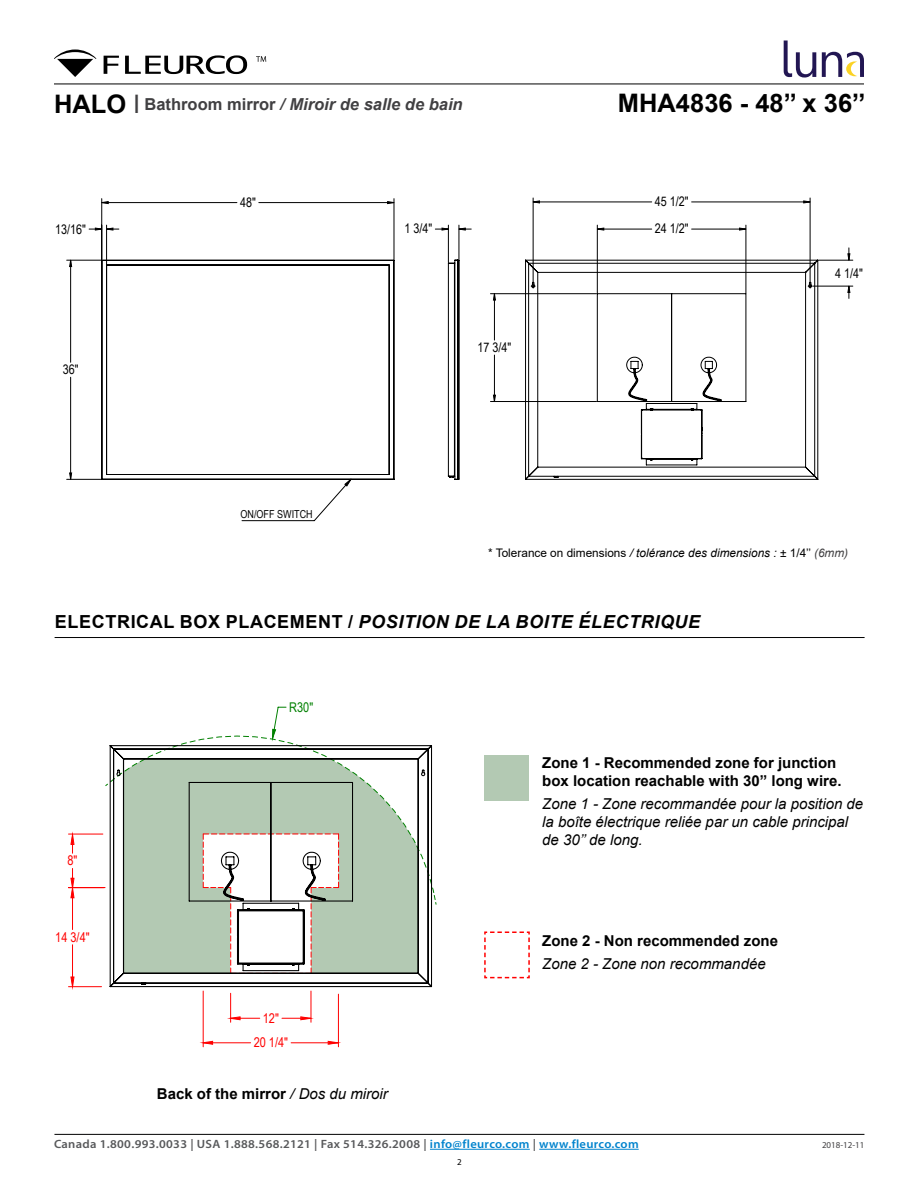
<style>
.page{position:relative;width:918px;height:1188px;background:#fff}
.page>*{position:absolute;margin:0;border:0;box-sizing:border-box;transform-origin:0 0}
.t1{font:700 25.5px "Arial";color:#000}
.t2{font:italic 700 18px "Arial";letter-spacing:.035em;color:#000}
.t3{font:italic 700 16.5px "Arial";color:#414042}
.t4{font:700 15px/18px "Arial";color:#000}
.t5{font:italic 15px/18px "Arial";color:#000}
.t6{font:13.35px "Arial Narrow";color:#f00}
.t7{font:13.35px "Arial Narrow";color:#008000}
.t8{font:13.2px "Arial Narrow";color:#000}
.t9{font:600 12px "Myriad Pro";letter-spacing:.025em;color:#58595b;scale:1.05 1}
.t10{font:11.85px "Arial";color:#000}
.t11{font:10.95px "Arial Narrow";color:#000}
.t12{font:9px "Myriad Pro";color:#414042}
.t13{font:9px "Myriad Pro";color:#000}
.s1{font-style:normal;font-size:25.5px;color:#000}
.s2{font-weight:400;font-style:normal;font-size:25.5px}
.s3{font-style:normal}
.s4{font-style:italic}
.s5{font-style:italic;color:#414042}
.s6{font-weight:400;font-style:italic}
.s7{color:#0083cd}
</style>
<div class="page">
<hr style="left:54px;top:1134px;width:810px;height:1px;background:#000">
<hr style="left:430px;top:1149px;width:100px;height:1px;background:#0083cd">
<hr style="left:539px;top:1149px;width:100px;height:1px;background:#0083cd">
<hr style="left:54px;top:84px;width:810px;height:1px;background:#000">
<svg style="left:104px;top:56px;width:15px;height:18px"></svg>
<svg style="left:125px;top:55px;width:122px;height:19px"></svg>
<svg style="left:54px;top:50px;width:42px;height:27px"></svg>
<svg style="left:256px;top:56px;width:10px;height:6px"></svg>
<svg style="left:784px;top:41px;width:32px;height:37px"></svg>
<svg style="left:822px;top:52px;width:42px;height:25px"></svg>
<hr style="left:338px;top:994px;width:1px;height:53px;background:#f00">
<hr style="left:203px;top:991px;width:1px;height:56px;background:#f00">
<hr style="left:69px;top:986px;width:33px;height:1px;background:#f00">
<hr style="left:69px;top:834px;width:34px;height:1px;background:#f00">
<hr style="left:69px;top:887px;width:36px;height:1px;background:#f00">
<svg style="left:71px;top:834px;width:268px;height:210px"></svg>
<svg style="left:261px;top:706px;width:26px;height:37px"></svg>
<svg style="left:109px;top:744px;width:324px;height:244px"></svg>
<hr style="left:55px;top:637px;width:810px;height:1px;background:#000">
<div style="left:484px;top:755px;width:44px;height:45px;background:#b3c9b3"></div>
<svg style="left:484px;top:931px;width:46px;height:48px"></svg>
<hr style="left:375px;top:693px;width:490px;height:1px;background:#000">
<hr style="left:50px;top:132px;width:1px;height:501px;background:#000">
<hr style="left:50px;top:132px;width:815px;height:1px;background:#000">
<hr style="left:876px;top:132px;width:1px;height:501px;background:#000">
<hr style="left:101px;top:199px;width:1px;height:60px;background:#000">
<hr style="left:394px;top:199px;width:1px;height:60px;background:#000">
<hr style="left:67px;top:260px;width:34px;height:1px;background:#000">
<hr style="left:67px;top:479px;width:34px;height:1px;background:#000">
<hr style="left:533px;top:198px;width:1px;height:85px;background:#000">
<hr style="left:810px;top:198px;width:1px;height:85px;background:#000">
<hr style="left:813px;top:286px;width:40px;height:1px;background:#000">
<hr style="left:819px;top:260px;width:34px;height:1px;background:#000">
<svg style="left:242px;top:480px;width:109px;height:41px"></svg>
<svg style="left:70px;top:201px;width:780px;height:278px"></svg>
<hr style="left:102px;top:260px;width:1px;height:219px;background:#000">
<hr style="left:101px;top:260px;width:1px;height:219px;background:#000">
<hr style="left:102px;top:260px;width:292px;height:1px;background:#000">
<hr style="left:394px;top:260px;width:1px;height:219px;background:#000">
<hr style="left:393px;top:260px;width:1px;height:219px;background:#000">
<hr style="left:102px;top:479px;width:292px;height:1px;background:#000">
<hr style="left:107px;top:474px;width:282px;height:1px;background:#000">
<hr style="left:106px;top:265px;width:1px;height:210px;background:#000">
<hr style="left:389px;top:265px;width:1px;height:210px;background:#000">
<hr style="left:107px;top:265px;width:282px;height:1px;background:#000">
<svg style="left:524px;top:259px;width:295px;height:221px"></svg>
<svg style="left:448px;top:259px;width:12px;height:221px"></svg>
<p class="t3" style="left:54px;top:93px;width:410px"><span class="s1">HALO</span> <span class="s2">I</span> <span class="s3">Bathroom mirror</span> / Miroir de salle de bain</p>
<h1 class="t1" style="left:618px;top:85px;width:249px">MHA4836 - 48’’ x 36’’</h1>
<p class="t8" style="left:55px;top:219px;width:32px">13/16"</p>
<p class="t8" style="left:63px;top:360px;width:17px">36"</p>
<p class="t8" style="left:240px;top:193px;width:17px">48"</p>
<p class="t11" style="left:241px;top:506px;width:74px">ON/OFF SWITCH</p>
<p class="t8" style="left:655px;top:192px;width:35px">45 1/2"</p>
<p class="t8" style="left:404px;top:219px;width:29px">1 3/4"</p>
<p class="t8" style="left:655px;top:219px;width:35px">24 1/2"</p>
<p class="t8" style="left:478px;top:338px;width:35px">17 3/4"</p>
<p class="t8" style="left:835px;top:263px;width:29px">4 1/4"</p>
<p class="t10" style="left:488px;top:544px;width:362px">* Tolerance on dimensions <span class="s4">/ tolérance des dimensions :</span> ± 1/4’’ <span class="s5">(6mm)</span></p>
<p class="t2" style="left:55px;top:610px;width:647px"><span class="s3">ELECTRICAL BOX PLACEMENT /</span> POSITION DE LA BOITE ÉLECTRIQUE</p>
<p class="t6" style="left:67px;top:851px;width:12px">8"</p>
<p class="t6" style="left:55px;top:927px;width:36px">14 3/4"</p>
<p class="t7" style="left:289px;top:697px;width:26px">R30"</p>
<p class="t6" style="left:263px;top:1008px;width:18px">12"</p>
<p class="t6" style="left:254px;top:1033px;width:36px">20 1/4"</p>
<p class="t4" style="left:157px;top:1085px;width:232px">Back of the mirror <span class="s6">/ Dos du miroir</span></p>
<p class="t4" style="left:542px;top:754px;width:301px">Zone 1 - Recommended zone for junction box location reachable with 30” long wire.</p>
<p class="t5" style="left:542px;top:795px;width:322px">Zone 1 - Zone recommandée pour la position de la boîte électrique reliée par un cable principal de 30’’ de long.</p>
<p class="t4" style="left:542px;top:932px;width:237px">Zone 2 - Non recommended zone</p>
<p class="t5" style="left:542px;top:955px;width:225px">Zone 2 - Zone non recommandée</p>
<p class="t9" style="left:54px;top:1136px;width:558px">Canada 1.800.993.0033 | USA 1.888.568.2121 | Fax 514.326.2008 | <span class="s7">info@fleurco.com</span> | <span class="s7">www.fleurco.com</span></p>
<p class="t12" style="left:822px;top:1140px;width:44px">2018-12-11</p>
<p class="t13" style="left:457px;top:1157px;width:6px">2</p>
</div>
